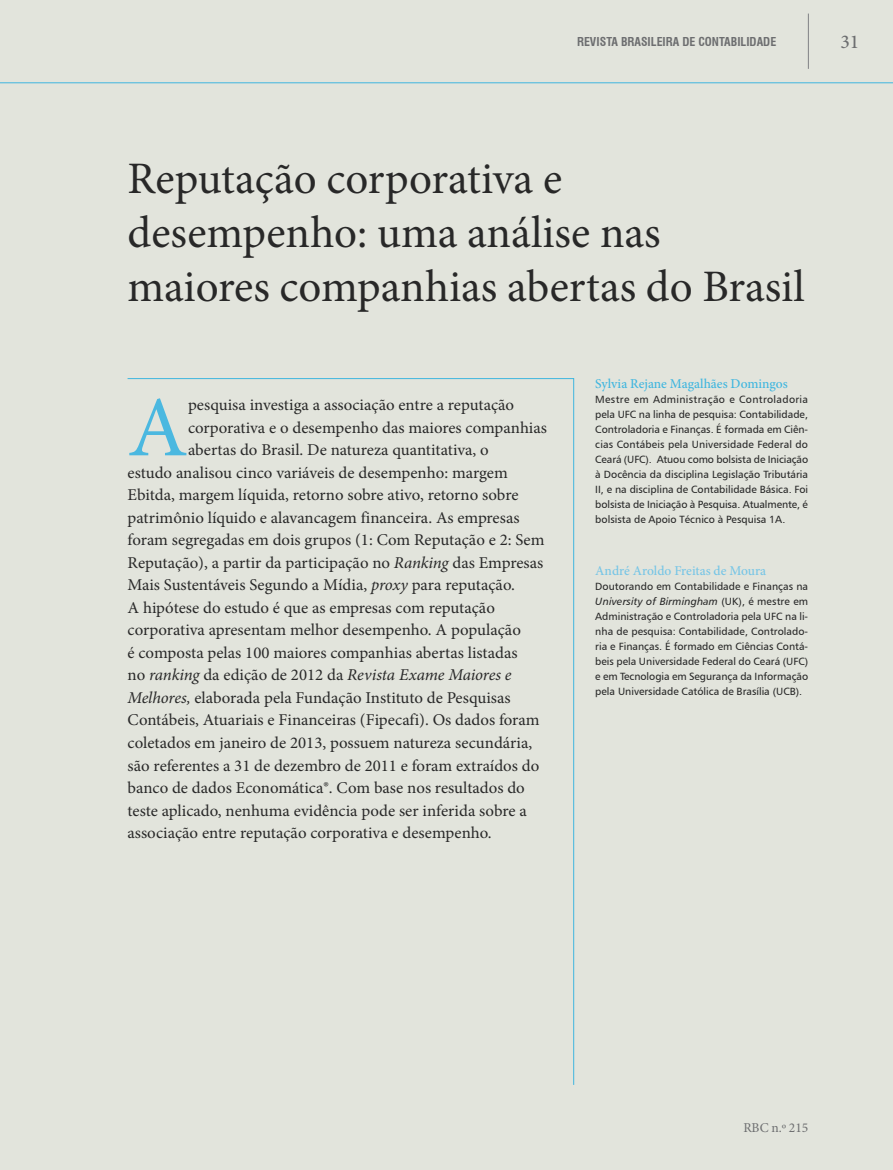
<style>
.page{position:relative;width:893px;height:1170px;background:#fff}
.page>*{position:absolute;margin:0;border:0;box-sizing:border-box;transform-origin:0 0}
.ABRE_resumo{font:85.8px "Minion Pro";color:#4bb8e0}
.ABRE_titulo{font:45px/54px "Minion Pro";color:#282828}
.t1{font:500 19.5px "Minion Pro";color:#6d6e70}
.ABRE_resumo-2{font:16.5px "Minion Pro";color:#282828}
.ABRE_resumo-3{font:italic 16.5px "Minion Pro";letter-spacing:-.01em;color:#282828}
.ABRE_autor_nome{font:500 13.5px "Minion Pro";color:#3fb6df}
.ABRE_autor_nome-2{font:500 13.5px "Minion Pro";letter-spacing:-.005em;color:#76c5e6}
.t2{font:13.5px "Minion Pro";letter-spacing:-.01em;color:#6d6e70}
.t3{font:700 condensed 12px "Swiss 721 BT";color:#6d6e70}
.ABRE_autor_texto{font:10.5px/15px "Humanist 777 BT Roman B";color:#282828;text-align:justify}
.s1{font-style:italic}
.s2{font-style:normal}
.s3{font-family:"Humanist 777 BT Italic B"}
</style>
<div class="page">
<div style="left:0;top:0;width:893px;height:1169px;background:#e2e4dc"></div>
<svg style="left:127px;top:378px;width:447px;height:707px"></svg>
<hr style="left:808px;top:14px;width:1px;height:55px;background:#808184">
<hr style="left:0;top:82px;width:893px;height:1px;background:#3fb6df">
<p class="t3" style="left:577px;top:34px;width:201px">REVISTA BRASILEIRA DE CONTABILIDADE</p>
<p class="t1" style="left:840px;top:29px;width:20px">31</p>
<p class="ABRE_titulo" style="left:128px;top:152px;width:679px">Reputação corporativa e desempenho: uma análise nas maiores companhias abertas do Brasil</p>
<p class="ABRE_resumo" style="left:128px;top:370px;width:62px">A</p>
<p class="ABRE_resumo-2" style="left:188px;top:394px;width:328px">pesquisa investiga a associação entre a reputação</p>
<p class="ABRE_resumo-2" style="left:188px;top:416px;width:361px">corporativa e o desempenho das maiores companhias</p>
<p class="ABRE_resumo-2" style="left:188px;top:439px;width:302px">abertas do Brasil. De natureza quantitativa, o</p>
<p class="ABRE_resumo-2" style="left:128px;top:461px;width:382px">estudo analisou cinco variáveis de desempenho: margem</p>
<p class="ABRE_resumo-2" style="left:128px;top:484px;width:392px">Ebitda, margem líquida, retorno sobre ativo, retorno sobre</p>
<p class="ABRE_resumo-2" style="left:128px;top:506px;width:393px">patrimônio líquido e alavancagem financeira. As empresas</p>
<p class="ABRE_resumo-2" style="left:128px;top:529px;width:418px">foram segregadas em dois grupos (1: Com Reputação e 2: Sem</p>
<p class="ABRE_resumo-2" style="left:128px;top:551px;width:417px">Reputação), a partir da participação no <span class="s1">Ranking</span> das Empresas</p>
<p class="ABRE_resumo-2" style="left:128px;top:574px;width:389px">Mais Sustentáveis Segundo a Mídia, <span class="s1">proxy</span> para reputação.</p>
<p class="ABRE_resumo-2" style="left:128px;top:596px;width:369px">A hipótese do estudo é que as empresas com reputação</p>
<p class="ABRE_resumo-2" style="left:128px;top:619px;width:395px">corporativa apresentam melhor desempenho. A população</p>
<p class="ABRE_resumo-2" style="left:128px;top:641px;width:392px">é composta pelas 100 maiores companhias abertas listadas</p>
<p class="ABRE_resumo-3" style="left:128px;top:664px;width:386px"><span class="s2">no</span> ranking <span class="s2">da edição de 2012 da</span> Revista Exame Maiores e</p>
<p class="ABRE_resumo-2" style="left:128px;top:686px;width:385px"><span class="s1">Melhores,</span> elaborada pela Fundação Instituto de Pesquisas</p>
<p class="ABRE_resumo-2" style="left:128px;top:709px;width:413px">Contábeis, Atuariais e Financeiras (Fipecafi). Os dados foram</p>
<p class="ABRE_resumo-2" style="left:128px;top:731px;width:406px">coletados em janeiro de 2013, possuem natureza secundária,</p>
<p class="ABRE_resumo-2" style="left:128px;top:754px;width:413px">são referentes a 31 de dezembro de 2011 e foram extraídos do</p>
<p class="ABRE_resumo-2" style="left:128px;top:776px;width:399px">banco de dados Economática®. Com base nos resultados do</p>
<p class="ABRE_resumo-2" style="left:128px;top:799px;width:401px">teste aplicado, nenhuma evidência pode ser inferida sobre a</p>
<p class="ABRE_resumo-2" style="left:128px;top:821px;width:366px">associação entre reputação corporativa e desempenho.</p>
<p class="ABRE_autor_nome" style="left:595px;top:374px;width:194px">Sylvia Rejane Magalhães Domingos</p>
<p class="ABRE_autor_texto" style="left:595px;top:391px;width:214px">Mestre em Administração e Controladoria pela UFC na linha de pesquisa: Contabilidade, Controladoria e Finanças. É formada em Ciên&shy;cias Contábeis pela Universidade Federal do Ceará (UFC). Atuou como bolsista de Iniciação à Docência da disciplina Legislação Tributária II, e na disciplina de Contabilidade Básica. Foi bolsista de Iniciação à Pesquisa. Atualmente, é bolsista de Apoio Técnico à Pesquisa 1A.</p>
<p class="ABRE_autor_nome-2" style="left:595px;top:561px;width:172px">André Aroldo Freitas de Moura</p>
<p class="ABRE_autor_texto" style="left:595px;top:578px;width:214px">Doutorando em Contabilidade e Finanças na <span class="s3">University of Birmingham</span> (UK), é mestre em Administração e Controladoria pela UFC na li&shy;nha de pesquisa: Contabilidade, Controlado&shy;ria e Finanças. É formado em Ciências Contá&shy;beis pela Universidade Federal do Ceará (UFC) e em Tecnologia em Segurança da Informação pela Universidade Católica de Brasília (UCB).</p>
<p class="t2" style="left:743px;top:1118px;width:66px">RBC n.º 215</p>
</div>
